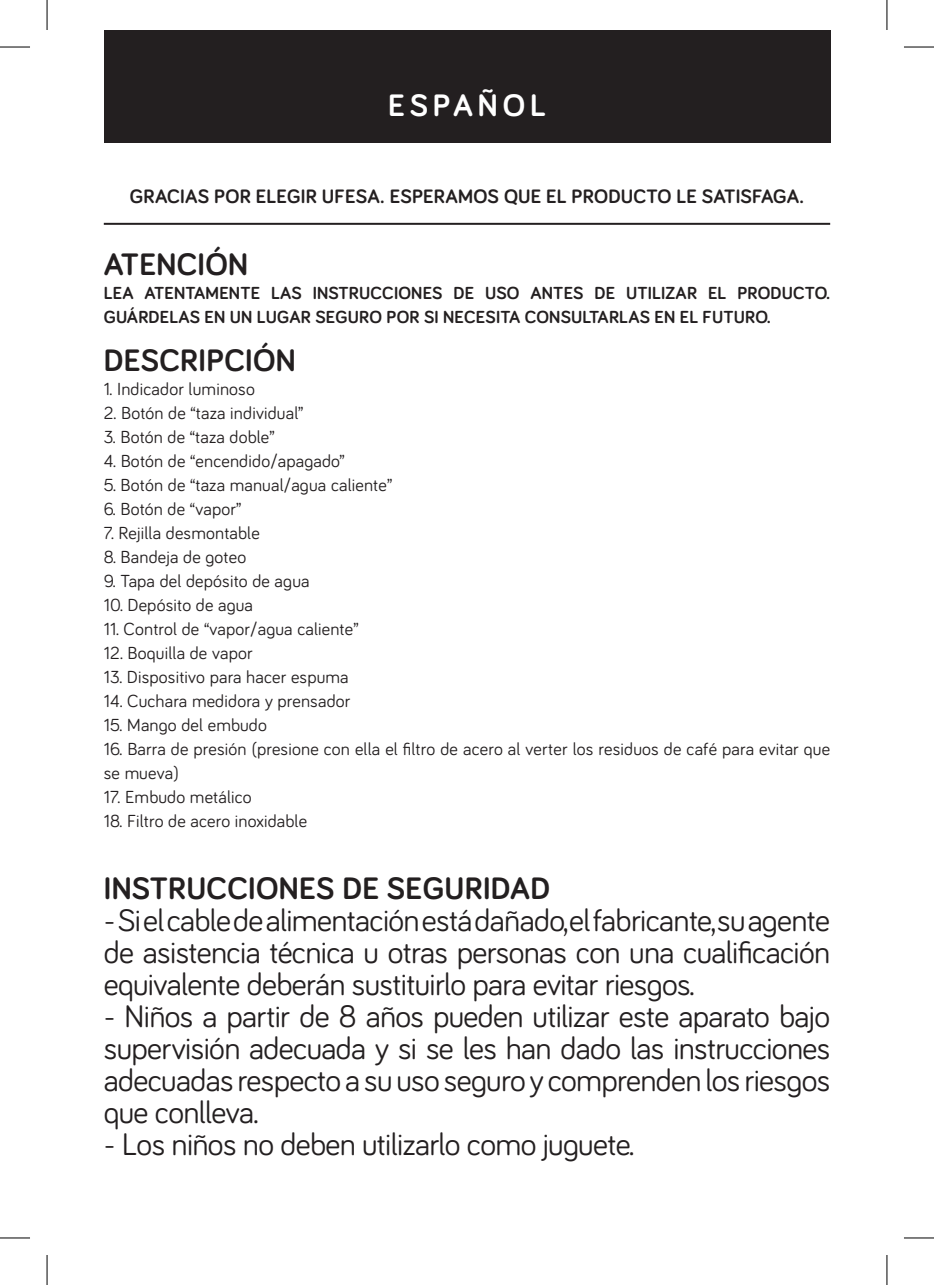
<style>
.page{position:relative;width:934px;height:1285px;background:#fff}
.page>*{position:absolute;margin:0;border:0;box-sizing:border-box;transform-origin:0 0}
.t1{font:32px/32px "Bariol";letter-spacing:-.02em;color:#231f20;text-align:justify}
.t2{font:700 32px "Bariol";letter-spacing:.01em;color:#231f20}
.t3{font:700 32px "Bariol";letter-spacing:.15em;color:#fff}
.t4{font:700 20px "Bariol";letter-spacing:.01em;color:#231f20}
.t5{font:18px/24px "Bariol";letter-spacing:.01em;color:#231f20}
.t6{font:700 18px/24px "Bariol";letter-spacing:.01em;color:#231f20}
</style>
<div class="page">
<div style="left:104px;top:30px;width:725px;height:112px;background:#231f20"></div>
<hr style="left:104px;top:223px;width:725px;height:2px;background:#231f20">
<hr style="left:0;top:47px;width:30px;height:1px;background:#000">
<hr style="left:903px;top:47px;width:30px;height:1px;background:#000">
<hr style="left:0;top:1237px;width:30px;height:1px;background:#000">
<hr style="left:903px;top:1237px;width:30px;height:1px;background:#000">
<hr style="left:47px;top:0;width:1px;height:30px;background:#000">
<hr style="left:47px;top:1255px;width:1px;height:30px;background:#000">
<hr style="left:886px;top:0;width:1px;height:30px;background:#000">
<hr style="left:886px;top:1255px;width:1px;height:30px;background:#000">
<h1 class="t3" style="left:388px;top:83px;width:159px">ESPAÑOL</h1>
<p class="t4" style="left:130px;top:182px;width:675px">GRACIAS POR ELEGIR UFESA. ESPERAMOS QUE EL PRODUCTO LE SATISFAGA.</p>
<h1 class="t2" style="left:104px;top:242px;width:146px">ATENCIÓN</h1>
<p class="t6" style="left:104px;top:280px;width:727px">LEA ATENTAMENTE LAS INSTRUCCIONES DE USO ANTES DE UTILIZAR EL PRODUCTO.<br>GUÁRDELAS EN UN LUGAR SEGURO POR SI NECESITA CONSULTARLAS EN EL FUTURO.</p>
<h1 class="t2" style="left:104px;top:338px;width:193px">DESCRIPCIÓN</h1>
<p class="t5" style="left:104px;top:376px;width:152px">1. Indicador luminoso</p>
<p class="t5" style="left:104px;top:400px;width:201px">2. Botón de “taza individual”</p>
<p class="t5" style="left:104px;top:424px;width:172px">3. Botón de “taza doble”</p>
<p class="t5" style="left:104px;top:448px;width:242px">4. Botón de “encendido/apagado”</p>
<p class="t5" style="left:104px;top:472px;width:290px">5. Botón de “taza manual/agua caliente”</p>
<p class="t5" style="left:104px;top:496px;width:139px">6. Botón de “vapor”</p>
<p class="t5" style="left:104px;top:520px;width:157px">7. Rejilla desmontable</p>
<p class="t5" style="left:104px;top:544px;width:144px">8. Bandeja de goteo</p>
<p class="t5" style="left:104px;top:568px;width:207px">9. Tapa del depósito de agua</p>
<p class="t5" style="left:104px;top:592px;width:151px">10. Depósito de agua</p>
<p class="t5" style="left:104px;top:616px;width:256px">11. Control de “vapor/agua caliente”</p>
<p class="t5" style="left:104px;top:640px;width:150px">12. Boquilla de vapor</p>
<p class="t5" style="left:104px;top:664px;width:246px">13. Dispositivo para hacer espuma</p>
<p class="t5" style="left:104px;top:688px;width:248px">14. Cuchara medidora y prensador</p>
<p class="t5" style="left:104px;top:712px;width:165px">15. Mango del embudo</p>
<p class="t5" style="left:104px;top:736px;width:727px">16. Barra de presión (presione con ella el filtro de acero al verter los residuos de café para evitar que se mueva)</p>
<p class="t5" style="left:104px;top:784px;width:149px">17. Embudo metálico</p>
<p class="t5" style="left:104px;top:808px;width:205px">18. Filtro de acero inoxidable</p>
<h1 class="t2" style="left:104px;top:866px;width:447px">INSTRUCCIONES DE SEGURIDAD</h1>
<h1 class="t1" style="left:104px;top:903px;width:727px">- Si el cable de alimentación está dañado,el fabricante,su agente de asistencia técnica u otras personas con una cualificación equivalente deberán sustituirlo para evitar riesgos.</h1>
<h1 class="t1" style="left:104px;top:999px;width:727px">- Niños a partir de 8 años pueden utilizar este aparato bajo supervisión adecuada y si se les han dado las instrucciones adecuadas respecto a su uso seguro y comprenden los riesgos que conlleva.</h1>
<h1 class="t1" style="left:104px;top:1127px;width:532px">- Los niños no deben utilizarlo como juguete.</h1>
</div>
